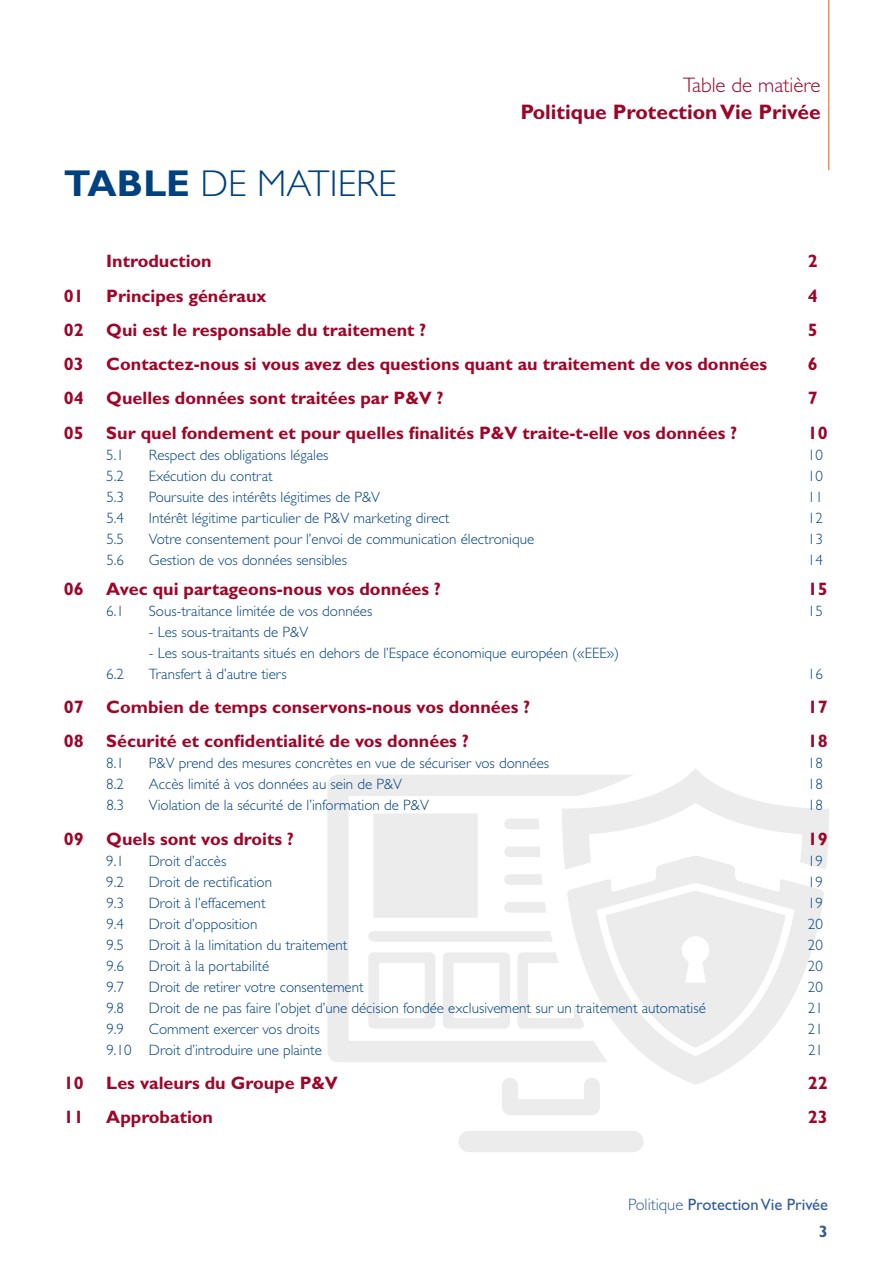
<style>
.page{position:relative;width:893px;height:1263px;background:#fff}
.page>*{position:absolute;margin:0;border:0;box-sizing:border-box;transform-origin:0 0}
.t1{font:300 37.5px "Gill Sans Std";letter-spacing:.005em;color:#004180}
.t2{font:700 21px "Gill Sans Std";color:#9e0529}
.t3{font:300 21px "Gill Sans Std";color:#9e0529}
.t4{font:700 18px "Gill Sans Std";color:#9e0529}
.t5{font:16.5px/27px "Gill Sans Std";color:#325c97;text-align:right}
.t6{font:300 15px "Gill Sans Std";color:#004180}
.s1{font-weight:700}
.s2{font-weight:300}
</style>
<div class="page">
<hr style="left:828px;top:0;width:1px;height:170px;background:#ea5a06">
<svg style="left:327px;top:775px;width:317px;height:377px"></svg>
<svg style="left:562px;top:768px;width:267px;height:101px"></svg>
<svg style="left:567px;top:856px;width:257px;height:229px"></svg>
<svg style="left:605px;top:891px;width:181px;height:157px"></svg>
<h1 class="t1" style="left:64px;top:162px;width:334px"><span class="s1">TABLE</span> DE MATIERE</h1>
<h2 class="t3" style="left:683px;top:73px;width:139px">Table de matière</h2>
<h2 class="t2" style="left:521px;top:100px;width:302px">Politique Protection Vie Privée</h2>
<p class="t4" style="left:106px;top:251px;width:107px">Introduction</p>
<p class="t4" style="left:808px;top:251px;width:11px">2</p>
<p class="t4" style="left:64px;top:285px;width:21px">01</p>
<p class="t4" style="left:106px;top:285px;width:162px">Principes généraux</p>
<p class="t4" style="left:808px;top:285px;width:11px">4</p>
<p class="t4" style="left:64px;top:319px;width:21px">02</p>
<p class="t4" style="left:106px;top:319px;width:322px">Qui est le responsable du traitement ?</p>
<p class="t4" style="left:808px;top:319px;width:11px">5</p>
<p class="t4" style="left:64px;top:353px;width:21px">03</p>
<p class="t4" style="left:106px;top:353px;width:662px">Contactez-nous si vous avez des questions quant au traitement de vos données</p>
<p class="t4" style="left:808px;top:353px;width:11px">6</p>
<p class="t4" style="left:64px;top:388px;width:21px">04</p>
<p class="t4" style="left:106px;top:388px;width:339px">Quelles données sont traitées par P&amp;V ?</p>
<p class="t4" style="left:808px;top:388px;width:11px">7</p>
<p class="t4" style="left:64px;top:422px;width:21px">05</p>
<p class="t4" style="left:106px;top:422px;width:632px">Sur quel fondement et pour quelles finalités P&amp;V traite-t-elle vos données ?</p>
<p class="t4" style="left:808px;top:422px;width:21px">10</p>
<p class="t6" style="left:106px;top:446px;width:19px">5.1</p>
<p class="t6" style="left:149px;top:446px;width:181px">Respect des obligations légales</p>
<p class="t6" style="left:808px;top:446px;width:16px">10</p>
<p class="t6" style="left:106px;top:467px;width:19px">5.2</p>
<p class="t6" style="left:149px;top:467px;width:125px">Exécution du contrat</p>
<p class="t6" style="left:808px;top:467px;width:16px">10</p>
<p class="t6" style="left:106px;top:488px;width:19px">5.3</p>
<p class="t6" style="left:149px;top:488px;width:233px">Poursuite des intérêts légitimes de P&amp;V</p>
<p class="t6" style="left:808px;top:488px;width:16px">11</p>
<p class="t6" style="left:106px;top:509px;width:19px">5.4</p>
<p class="t6" style="left:149px;top:509px;width:302px">Intérêt légitime particulier de P&amp;V marketing direct</p>
<p class="t6" style="left:808px;top:509px;width:16px">12</p>
<p class="t6" style="left:106px;top:530px;width:19px">5.5</p>
<p class="t6" style="left:149px;top:530px;width:387px">Votre consentement pour l’envoi de communication électronique</p>
<p class="t6" style="left:808px;top:530px;width:16px">13</p>
<p class="t6" style="left:106px;top:551px;width:19px">5.6</p>
<p class="t6" style="left:149px;top:551px;width:200px">Gestion de vos données sensibles</p>
<p class="t6" style="left:808px;top:551px;width:16px">14</p>
<p class="t4" style="left:64px;top:578px;width:21px">06</p>
<p class="t4" style="left:106px;top:578px;width:336px">Avec qui partageons-nous vos données ?</p>
<p class="t4" style="left:808px;top:578px;width:21px">15</p>
<p class="t6" style="left:106px;top:602px;width:19px">6.1</p>
<p class="t6" style="left:149px;top:602px;width:225px">Sous-traitance limitée de vos données</p>
<p class="t6" style="left:808px;top:602px;width:16px">15</p>
<p class="t6" style="left:149px;top:623px;width:161px">- Les sous-traitants de P&amp;V</p>
<p class="t6" style="left:149px;top:644px;width:472px">- Les sous-traitants situés en dehors de l’Espace économique européen («EEE»)</p>
<p class="t6" style="left:106px;top:665px;width:19px">6.2</p>
<p class="t6" style="left:149px;top:665px;width:139px">Transfert à d’autre tiers</p>
<p class="t6" style="left:808px;top:665px;width:16px">16</p>
<p class="t4" style="left:64px;top:696px;width:21px">07</p>
<p class="t4" style="left:106px;top:696px;width:425px">Combien de temps conservons-nous vos données ?</p>
<p class="t4" style="left:808px;top:696px;width:21px">17</p>
<p class="t4" style="left:64px;top:730px;width:21px">08</p>
<p class="t4" style="left:106px;top:730px;width:364px">Sécurité et confidentialité de vos données ?</p>
<p class="t4" style="left:808px;top:730px;width:21px">18</p>
<p class="t6" style="left:106px;top:755px;width:19px">8.1</p>
<p class="t6" style="left:149px;top:755px;width:402px">P&amp;V prend des mesures concrètes en vue de sécuriser vos données</p>
<p class="t6" style="left:808px;top:755px;width:16px">18</p>
<p class="t6" style="left:106px;top:776px;width:19px">8.2</p>
<p class="t6" style="left:149px;top:776px;width:255px">Accès limité à vos données au sein de P&amp;V</p>
<p class="t6" style="left:808px;top:776px;width:16px">18</p>
<p class="t6" style="left:106px;top:797px;width:19px">8.3</p>
<p class="t6" style="left:149px;top:797px;width:282px">Violation de la sécurité de l’information de P&amp;V</p>
<p class="t6" style="left:808px;top:797px;width:16px">18</p>
<p class="t4" style="left:64px;top:828px;width:21px">09</p>
<p class="t4" style="left:106px;top:828px;width:189px">Quels sont vos droits ?</p>
<p class="t4" style="left:808px;top:828px;width:21px">19</p>
<p class="t6" style="left:106px;top:852px;width:19px">9.1</p>
<p class="t6" style="left:149px;top:852px;width:79px">Droit d’accès</p>
<p class="t6" style="left:808px;top:852px;width:16px">19</p>
<p class="t6" style="left:106px;top:873px;width:19px">9.2</p>
<p class="t6" style="left:149px;top:873px;width:125px">Droit de rectification</p>
<p class="t6" style="left:808px;top:873px;width:16px">19</p>
<p class="t6" style="left:106px;top:894px;width:19px">9.3</p>
<p class="t6" style="left:149px;top:894px;width:118px">Droit à l’effacement</p>
<p class="t6" style="left:808px;top:894px;width:16px">19</p>
<p class="t6" style="left:106px;top:915px;width:19px">9.4</p>
<p class="t6" style="left:149px;top:915px;width:110px">Droit d’opposition</p>
<p class="t6" style="left:808px;top:915px;width:16px">20</p>
<p class="t6" style="left:106px;top:936px;width:19px">9.5</p>
<p class="t6" style="left:149px;top:936px;width:200px">Droit à la limitation du traitement</p>
<p class="t6" style="left:808px;top:936px;width:16px">20</p>
<p class="t6" style="left:106px;top:957px;width:19px">9.6</p>
<p class="t6" style="left:149px;top:957px;width:122px">Droit à la portabilité</p>
<p class="t6" style="left:808px;top:957px;width:16px">20</p>
<p class="t6" style="left:106px;top:978px;width:19px">9.7</p>
<p class="t6" style="left:149px;top:978px;width:216px">Droit de retirer votre consentement</p>
<p class="t6" style="left:808px;top:978px;width:16px">20</p>
<p class="t6" style="left:106px;top:999px;width:19px">9.8</p>
<p class="t6" style="left:149px;top:999px;width:558px">Droit de ne pas faire l’objet d’une décision fondée exclusivement sur un traitement automatisé</p>
<p class="t6" style="left:808px;top:999px;width:16px">21</p>
<p class="t6" style="left:106px;top:1020px;width:19px">9.9</p>
<p class="t6" style="left:149px;top:1020px;width:172px">Comment exercer vos droits</p>
<p class="t6" style="left:808px;top:1020px;width:16px">21</p>
<p class="t6" style="left:106px;top:1041px;width:217px">9.10 Droit d’introduire une plainte</p>
<p class="t6" style="left:808px;top:1041px;width:16px">21</p>
<p class="t4" style="left:64px;top:1072px;width:21px">10</p>
<p class="t4" style="left:106px;top:1072px;width:233px">Les valeurs du Groupe P&amp;V</p>
<p class="t4" style="left:808px;top:1072px;width:21px">22</p>
<p class="t4" style="left:64px;top:1106px;width:21px">11</p>
<p class="t4" style="left:106px;top:1106px;width:108px">Approbation</p>
<p class="t4" style="left:808px;top:1106px;width:21px">23</p>
<p class="t5" style="left:628px;top:1191px;width:201px"><span class="s2">Politique</span> Protection Vie Privée<br><span class="s1">3</span></p>
</div>
